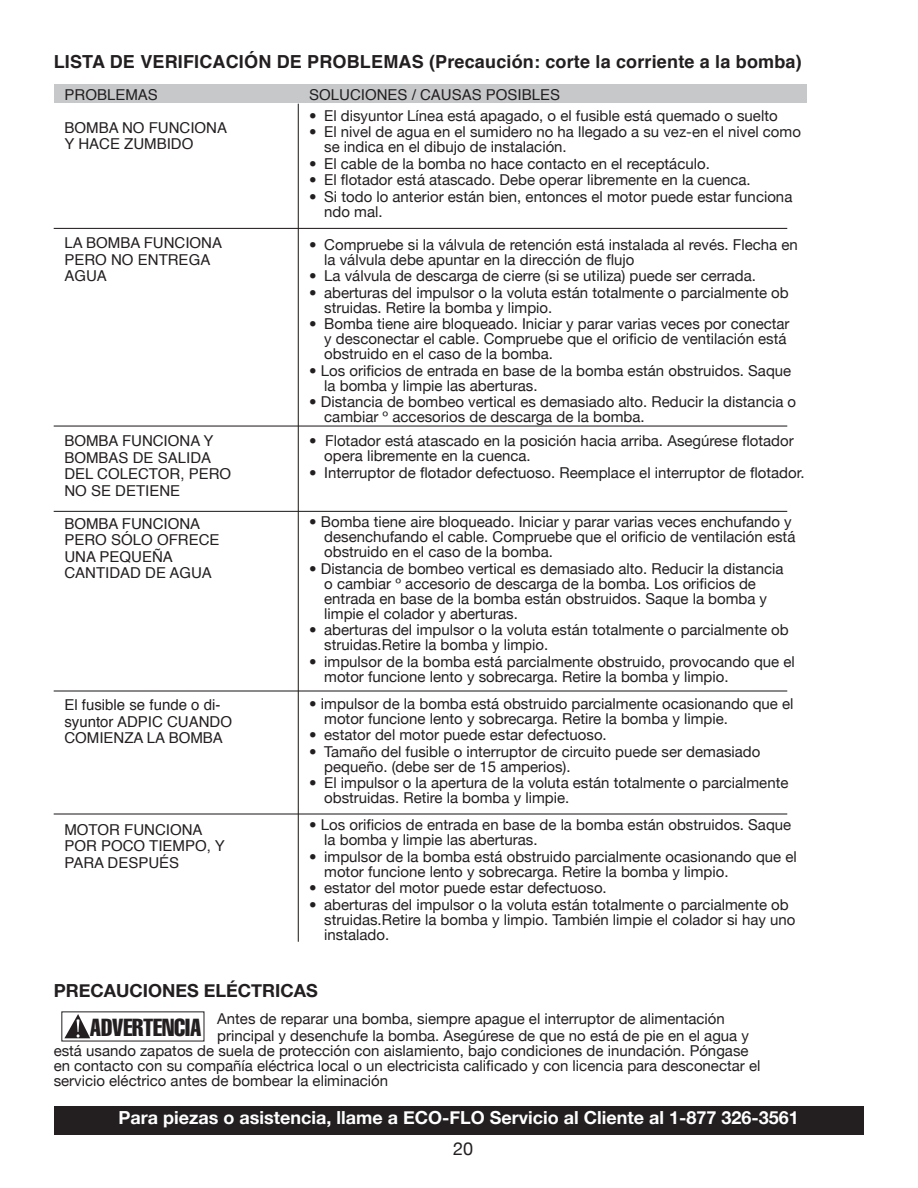
<style>
.page{position:relative;width:918px;height:1188px;background:#fff}
.page>*{position:absolute;margin:0;border:0;box-sizing:border-box;transform-origin:0 0}
.t1{font:extra-condensed 24.3px "Helvetica";letter-spacing:-.005em;color:#231f20}
.t2{font:700 18px "Helvetica";letter-spacing:.01em;color:#231f20}
.t3{font:700 18px "Helvetica Neue";color:#fff}
.t4{font:700 18px "Helvetica Neue";color:#231f20}
.t5{font:18px "Helvetica Neue";color:#231f20}
.t6{font:15px/15px "Helvetica Neue";color:#231f20}
.t7{font:15px/16.5px "Helvetica";color:#231f20}
</style>
<div class="page">
<hr style="left:298px;top:104px;width:1px;height:838px;background:#231f20">
<div style="left:54px;top:84px;width:752px;height:18px;background:#c7c8ca"></div>
<hr style="left:54px;top:228px;width:733px;height:1px;background:#231f20">
<hr style="left:54px;top:426px;width:733px;height:1px;background:#231f20">
<hr style="left:54px;top:511px;width:733px;height:1px;background:#231f20">
<hr style="left:54px;top:690px;width:733px;height:2px;background:#231f20">
<hr style="left:54px;top:813px;width:733px;height:2px;background:#231f20">
<div style="left:54px;top:1107px;width:810px;height:28px;background:#231f20"></div>
<svg style="left:64px;top:1014px;width:26px;height:24px"></svg>
<p class="t2" style="left:54px;top:47px;width:750px">LISTA DE VERIFICACIÓN DE PROBLEMAS (Precaución: corte la corriente a la bomba)</p>
<p class="t7" style="left:64px;top:87px;width:95px">PROBLEMAS</p>
<p class="t7" style="left:64px;top:120px;width:164px">BOMBA NO FUNCIONA<br>Y HACE ZUMBIDO</p>
<p class="t7" style="left:309px;top:87px;width:252px">SOLUCIONES / CAUSAS POSIBLES</p>
<p class="t6" style="left:309px;top:107px;width:470px">• El disyuntor Línea está apagado, o el fusible está quemado o suelto</p>
<p class="t6" style="left:324px;top:123px;width:478px;text-indent:-15px">• El nivel de agua en el sumidero no ha llegado a su vez-en el nivel como se indica en el dibujo de instalación.</p>
<p class="t6" style="left:309px;top:155px;width:402px">• El cable de la bomba no hace contacto en el receptáculo.</p>
<p class="t6" style="left:309px;top:171px;width:443px">• El flotador está atascado. Debe operar libremente en la cuenca.</p>
<p class="t6" style="left:324px;top:188px;width:470px;text-indent:-15px">• Si todo lo anterior están bien, entonces el motor puede estar funciona ndo mal.</p>
<p class="t6" style="left:324px;top:236px;width:475px;text-indent:-15px">• Compruebe si la válvula de retención está instalada al revés. Flecha en la válvula debe apuntar en la dirección de flujo</p>
<p class="t6" style="left:309px;top:267px;width:448px">• La válvula de descarga de cierre (si se utiliza) puede ser cerrada.</p>
<p class="t6" style="left:324px;top:284px;width:466px;text-indent:-15px">• aberturas del impulsor o la voluta están totalmente o parcialmente ob struidas. Retire la bomba y limpio.</p>
<p class="t6" style="left:324px;top:315px;width:467px;text-indent:-15px">• Bomba tiene aire bloqueado. Iniciar y parar varias veces por conectar y desconectar el cable. Compruebe que el orificio de ventilación está obstruido en el caso de la bomba.</p>
<p class="t6" style="left:324px;top:362px;width:469px;text-indent:-15px">• Los orificios de entrada en base de la bomba están obstruidos. Saque la bomba y limpie las aberturas.</p>
<p class="t6" style="left:324px;top:393px;width:474px;text-indent:-15px">• Distancia de bombeo vertical es demasiado alto. Reducir la distancia o cambiar º accesorios de descarga de la bomba.</p>
<p class="t6" style="left:324px;top:432px;width:471px;text-indent:-15px">• Flotador está atascado en la posición hacia arriba. Asegúrese flotador opera libremente en la cuenca.</p>
<p class="t6" style="left:309px;top:464px;width:497px">• Interruptor de flotador defectuoso. Reemplace el interruptor de flotador.</p>
<p class="t6" style="left:324px;top:513px;width:473px;text-indent:-15px">• Bomba tiene aire bloqueado. Iniciar y parar varias veces enchufando y desenchufando el cable. Compruebe que el orificio de ventilación está obstruido en el caso de la bomba.</p>
<p class="t6" style="left:324px;top:560px;width:461px;text-indent:-15px">• Distancia de bombeo vertical es demasiado alto. Reducir la distancia o cambiar º accesorio de descarga de la bomba. Los orificios de entrada en base de la bomba están obstruidos. Saque la bomba y limpie el colador y aberturas.</p>
<p class="t6" style="left:324px;top:621px;width:466px;text-indent:-15px">• aberturas del impulsor o la voluta están totalmente o parcialmente ob struidas.Retire la bomba y limpio.</p>
<p class="t6" style="left:324px;top:653px;width:472px;text-indent:-15px">• impulsor de la bomba está parcialmente obstruido, provocando que el motor funcione lento y sobrecarga. Retire la bomba y limpio.</p>
<p class="t6" style="left:324px;top:695px;width:471px;text-indent:-15px">• impulsor de la bomba está obstruido parcialmente ocasionando que el motor funcione lento y sobrecarga. Retire la bomba y limpie.</p>
<p class="t6" style="left:309px;top:726px;width:299px">• estator del motor puede estar defectuoso.</p>
<p class="t6" style="left:324px;top:743px;width:438px;text-indent:-15px">• Tamaño del fusible o interruptor de circuito puede ser demasiado pequeño. (debe ser de 15 amperios).</p>
<p class="t6" style="left:324px;top:774px;width:466px;text-indent:-15px">• El impulsor o la apertura de la voluta están totalmente o parcialmente obstruidas. Retire la bomba y limpie.</p>
<p class="t6" style="left:324px;top:816px;width:469px;text-indent:-15px">• Los orificios de entrada en base de la bomba están obstruidos. Saque la bomba y limpie las aberturas.</p>
<p class="t6" style="left:324px;top:848px;width:474px;text-indent:-15px">• impulsor de la bomba está obstruido parcialmente ocasionando que el motor funcione lento y sobrecarga. Retire la bomba y limpio.</p>
<p class="t6" style="left:309px;top:879px;width:299px">• estator del motor puede estar defectuoso.</p>
<p class="t6" style="left:324px;top:896px;width:473px;text-indent:-15px">• aberturas del impulsor o la voluta están totalmente o parcialmente ob struidas.Retire la bomba y limpio. También limpie el colador si hay uno instalado.</p>
<p class="t7" style="left:64px;top:235px;width:159px">LA BOMBA FUNCIONA<br>PERO NO ENTREGA<br>AGUA</p>
<p class="t7" style="left:64px;top:433px;width:168px">BOMBA FUNCIONA Y<br>BOMBAS DE SALIDA<br>DEL COLECTOR, PERO<br>NO SE DETIENE</p>
<p class="t7" style="left:64px;top:516px;width:157px">BOMBA FUNCIONA<br>PERO SÓLO OFRECE<br>UNA PEQUEÑA<br>CANTIDAD DE AGUA</p>
<p class="t7" style="left:64px;top:697px;width:169px">El fusible se funde o di&shy;syuntor ADPIC CUANDO<br>COMIENZA LA BOMBA</p>
<p class="t7" style="left:64px;top:822px;width:162px">MOTOR FUNCIONA<br>POR POCO TIEMPO, Y<br>PARA DESPUÉS</p>
<p class="t4" style="left:54px;top:975px;width:266px">PRECAUCIONES ELÉCTRICAS</p>
<p class="t6" style="left:217px;top:1010px;width:533px;line-height:16.5px">Antes de reparar una bomba, siempre apague el interruptor de alimentación principal y desenchufe la bomba. Asegúrese de que no está de pie en el agua y</p>
<p class="t6" style="left:54px;top:1042px;width:708px">está usando zapatos de suela de protección con aislamiento, bajo condiciones de inundación. Póngase en contacto con su compañía eléctrica local o un electricista calificado y con licencia para desconectar el servicio eléctrico antes de bombear la eliminación</p>
<h1 class="t1" style="left:90px;top:1012px;width:113px">ADVERTENCIA</h1>
<p class="t3" style="left:119px;top:1102px;width:682px">Para piezas o asistencia, llame a ECO-FLO Servicio al Cliente al 1-877 326-3561</p>
<p class="t5" style="left:453px;top:1133px;width:22px">20</p>
</div>
